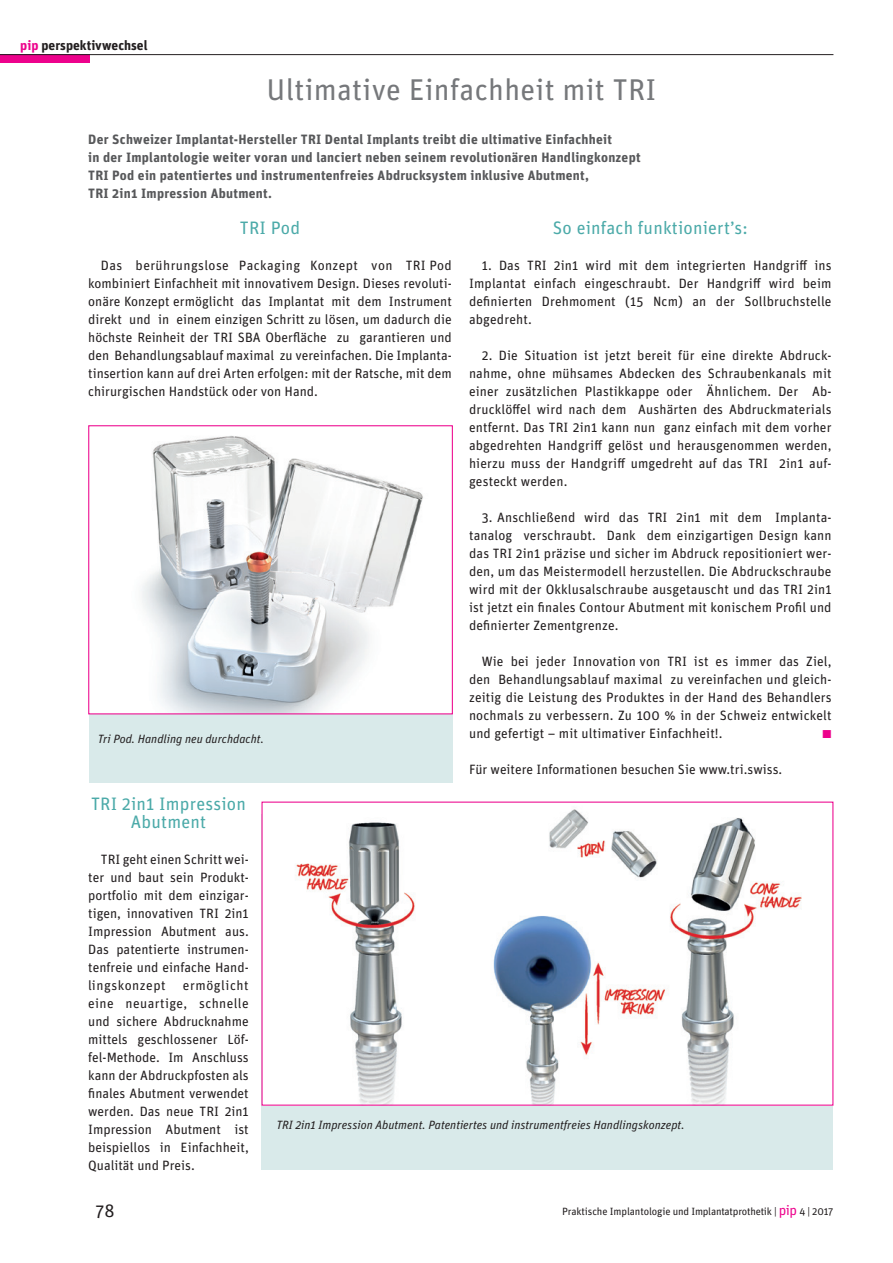
<style>
.page{position:relative;width:893px;height:1263px;background:#fff}
.page>*{position:absolute;margin:0;border:0;box-sizing:border-box;transform-origin:0 0}
.t1{font:30px "Unit OT";letter-spacing:.01em;color:#76787b}
.Text{font:18px/18px "Unit OT";letter-spacing:.01em;color:#4caaa9;text-align:center}
.t2{font:18px "Unit OT";color:#231f20}
.Text-2{font:13.5px/18px "Unit OT";letter-spacing:.01em;color:#231f20;text-align:justify}
.Vorspann{font:700 13.5px/18px "Unit OT";letter-spacing:.02em;color:#57585a}
.t3{font:700 13.5px "Unit OT";color:#231f20}
.Text-3{font:13.5px "European Pi Three";color:#ed028c}
.BUs{font:italic 12px "Unit OT";color:#231f20}
.t4{font:10.5px "Unit OT";letter-spacing:-.02em;color:#231f20}
.s1{color:#ed028c}
.s2{font-size:14.1px;color:#ed028c}
</style>
<div class="page">
<div style="left:0;top:54px;width:89px;height:9px;background:#ed028c"></div>
<hr style="left:0;top:54px;width:833px;height:1px;background:#231f20">
<div style="left:89px;top:426px;width:364px;height:356px;background:#d9eaea"></div>
<img style="left:90px;top:427px;width:361px;height:285px">
<div style="left:88px;top:425px;width:365px;height:289px;border:1px solid #ed028c"></div>
<div style="left:261px;top:814px;width:572px;height:355px;background:#d9eaea"></div>
<img style="left:263px;top:809px;width:568px;height:295px">
<p class="t3" style="left:20px;top:37px;width:129px"><span class="s1">pip</span> perspektivwechsel</p>
<p class="t1" style="left:266px;top:72px;width:391px">Ultimative Einfachheit mit TRI</p>
<p class="Vorspann" style="left:88px;top:130px;width:554px">Der Schweizer Implantat-Hersteller TRI Dental Implants treibt die ultimative Einfachheit<br>in der Implantologie weiter voran und lanciert neben seinem revolutionären Handlingkonzept TRI Pod ein patentiertes und instrumentenfreies Abdrucksystem inklusive Abutment,<br>TRI 2in1 Impression Abutment.</p>
<p class="Text" style="left:240px;top:219px;width:62px">TRI Pod</p>
<p class="Text-2" style="left:88px;top:256px;width:365px;text-indent:13px">Das berührungslose Packaging Konzept von TRI Pod kombiniert Einfachheit mit innovativem Design. Dieses revoluti&shy;onäre Konzept ermöglicht das Implantat mit dem Instrument direkt und in einem einzigen Schritt zu lösen, um dadurch die höchste Reinheit der TRI SBA Oberfläche zu garantieren und den Behandlungsablauf maximal zu vereinfachen. Die Implanta&shy;tinsertion kann auf drei Arten erfolgen: mit der Ratsche, mit dem chirurgischen Handstück oder von Hand.</p>
<p class="BUs" style="left:98px;top:732px;width:168px">Tri Pod. Handling neu durchdacht.</p>
<p class="Text" style="left:553px;top:219px;width:196px">So einfach funktioniert’s:</p>
<p class="Text-2" style="left:469px;top:256px;width:364px;text-indent:13px">1. Das TRI 2in1 wird mit dem integrierten Handgriff ins Implantat einfach eingeschraubt. Der Handgriff wird beim definierten Drehmoment (15 Ncm) an der Sollbruchstelle abgedreht.</p>
<p class="Text-2" style="left:469px;top:346px;width:364px;text-indent:13px">2. Die Situation ist jetzt bereit für eine direkte Abdruck&shy;nahme, ohne mühsames Abdecken des Schraubenkanals mit einer zusätzlichen Plastikkappe oder Ähnlichem. Der Ab&shy;drucklöffel wird nach dem Aushärten des Abdruckmaterials entfernt. Das TRI 2in1 kann nun ganz einfach mit dem vorher abgedrehten Handgriff gelöst und herausgenommen werden, hierzu muss der Handgriff umgedreht auf das TRI 2in1 auf&shy;gesteckt werden.</p>
<p class="Text-2" style="left:469px;top:508px;width:364px;text-indent:13px">3. Anschließend wird das TRI 2in1 mit dem Implanta&shy;tanalog verschraubt. Dank dem einzigartigen Design kann das TRI 2in1 präzise und sicher im Abdruck repositioniert wer&shy;den, um das Meistermodell herzustellen. Die Abdruckschraube wird mit der Okklusalschraube ausgetauscht und das TRI 2in1 ist jetzt ein finales Contour Abutment mit konischem Profil und definierter Zementgrenze.</p>
<p class="Text-2" style="left:469px;top:652px;width:364px;text-indent:13px">Wie bei jeder Innovation von TRI ist es immer das Ziel, den Behandlungsablauf maximal zu vereinfachen und gleich&shy;zeitig die Leistung des Produktes in der Hand des Behandlers nochmals zu verbessern. Zu 100 % in der Schweiz entwickelt und gefertigt – mit ultimativer Einfachheit!.</p>
<p class="Text-3" style="left:822px;top:724px;width:10px">K</p>
<p class="Text-2" style="left:469px;top:760px;width:315px">Für weitere Informationen besuchen Sie www.tri.swiss.</p>
<p class="Text" style="left:91px;top:795px;width:156px">TRI 2in1 Impression<br>Abutment</p>
<p class="Text-2" style="left:88px;top:850px;width:162px;text-indent:13px">TRI geht einen Schritt wei&shy;ter und baut sein Produkt&shy;portfolio mit dem einzigar&shy;tigen, innovativen TRI 2in1<br>Impression Abutment aus.<br>Das patentierte instrumen&shy;tenfreie und einfache Hand&shy;lingskonzept</p>
<p class="Text-2" style="left:88px;top:976px;width:162px;text-indent:95px">ermöglicht eine neuartige, schnelle und sichere Abdrucknahme mittels geschlossener Löf&shy;fel-Methode. Im Anschluss kann der Abdruckpfosten als finales Abutment verwendet werden. Das neue TRI 2in1<br>Impression Abutment ist beispiellos in Einfachheit, Qualität und Preis.</p>
<p class="BUs" style="left:276px;top:1118px;width:410px">TRI 2in1 Impression Abutment. Patentiertes und instrumentfreies Handlingskonzept.</p>
<p class="t2" style="left:96px;top:1200px;width:21px">78</p>
<p class="t4" style="left:562px;top:1205px;width:273px">Praktische Implantologie und Implantatprothetik | <span class="s2">pip</span> 4 | 2017</p>
</div>
